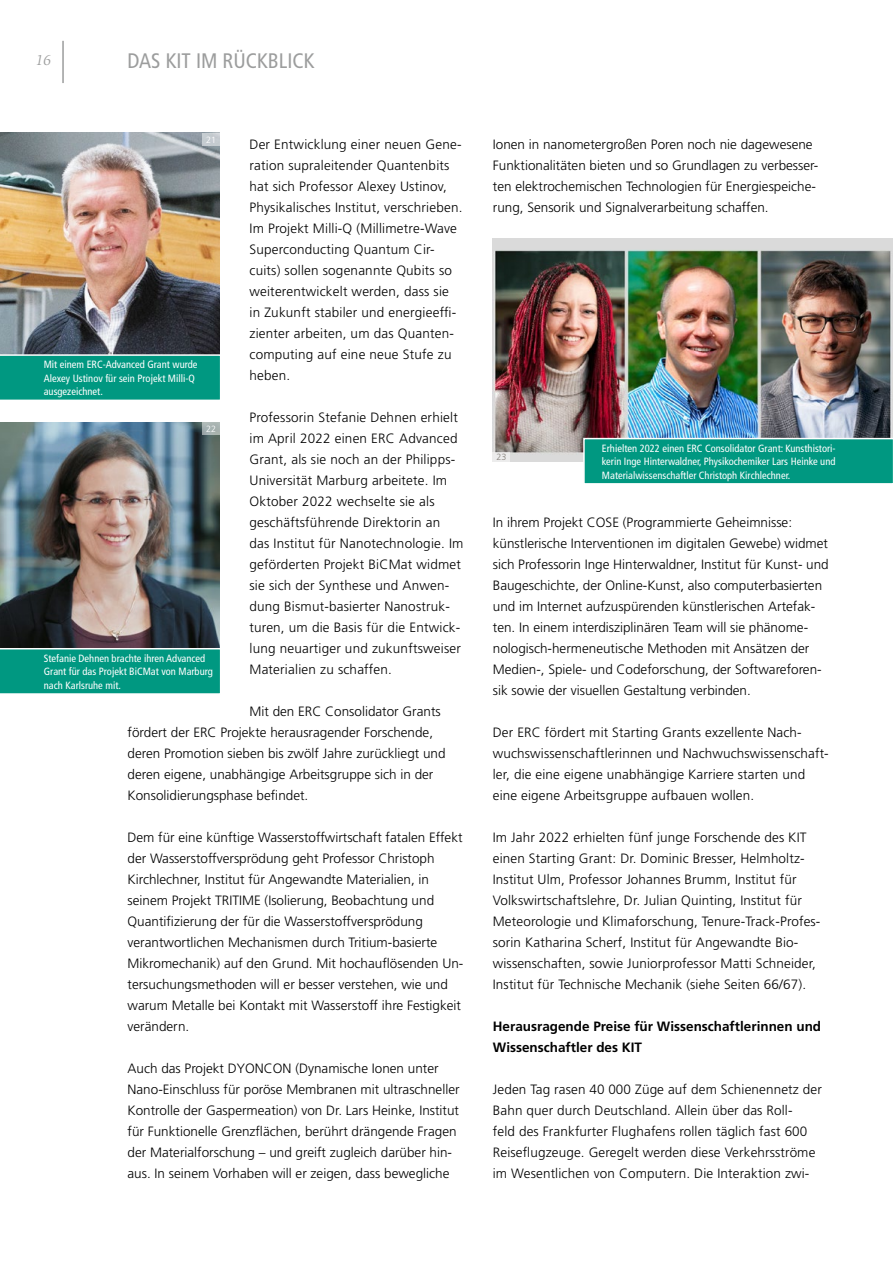
<style>
.page{position:relative;width:893px;height:1263px;background:#fff}
.page>*{position:absolute;margin:0;border:0;box-sizing:border-box;transform-origin:0 0}
.t1{font:condensed 21px "Frutiger LT Std";color:#9c9d9d}
.t2{font:italic 15px "Slimbach Std";color:#9c9d9d}
.t3{font:300 13.5px/21px "Frutiger LT Std";color:#000}
.t4{font:700 13.5px/21px "Frutiger LT Std";color:#000}
.t5{font:condensed 10.5px/13.5px "Frutiger LT Std";color:#fff}
.t6{font:300 9px "Frutiger LT Std";color:#fff}
.t7{font:300 9px "Frutiger LT Std";color:#86817b}
</style>
<div class="page">
<hr style="left:62px;top:41px;width:2px;height:42px;background:#9c9d9d">
<img style="left:493px;top:239px;width:399px;height:222px">
<svg style="left:582px;top:437px;width:311px;height:47px;background:#109d88"></svg>
<img style="left:0;top:133px;width:220px;height:221px">
<div style="left:0;top:354px;width:220px;height:46px;background:#009881"></div>
<img style="left:0;top:422px;width:220px;height:225px">
<svg style="left:0;top:647px;width:220px;height:47px;background:#0d9a85"></svg>
<div style="left:203px;top:133px;width:17px;height:13px;background:#c6cbd1"></div>
<div style="left:203px;top:422px;width:17px;height:13px;background:#a7b3b1"></div>
<div style="left:493px;top:452px;width:17px;height:10px;background:#ececec"></div>
<p class="t2" style="left:35px;top:52px;width:17px">16</p>
<h1 class="t1" style="left:128px;top:48px;width:189px">DAS KIT IM RÜCKBLICK</h1>
<p class="t6" style="left:206px;top:134px;width:12px">21</p>
<p class="t3" style="left:249px;top:134px;width:214px">Der Entwicklung einer neuen Gene&shy;ration supraleitender Quantenbits hat sich Professor Alexey Ustinov, Physikalisches Institut, verschrieben.<br>Im Projekt Milli-Q (Millimetre-Wave Superconducting Quantum Cir&shy;cuits) sollen sogenannte Qubits so weiterentwickelt werden, dass sie in Zukunft stabiler und energieeffi&shy;zienter arbeiten, um das Quanten&shy;computing auf eine neue Stufe zu heben.</p>
<p class="t3" style="left:249px;top:407px;width:216px">Professorin Stefanie Dehnen erhielt im April 2022 einen ERC Advanced Grant, als sie noch an der Philipps-Universität Marburg arbeitete. Im Oktober 2022 wechselte sie als geschäftsführende Direktorin an das Institut für Nanotechnologie. Im geförderten Projekt BiCMat widmet sie sich der Synthese und Anwen&shy;dung Bismut-basierter Nanostruk&shy;turen, um die Basis für die Entwick&shy;lung neuartiger und zukunftsweiser Materialien zu schaffen.</p>
<p class="t3" style="left:128px;top:701px;width:320px;text-indent:122px">Mit den ERC Consolidator Grants fördert der ERC Projekte herausragender Forschende, deren Promotion sieben bis zwölf Jahre zurückliegt und deren eigene, unabhängige Arbeitsgruppe sich in der Konsolidierungsphase befindet.</p>
<p class="t3" style="left:128px;top:827px;width:337px">Dem für eine künftige Wasserstoffwirtschaft fatalen Effekt der Wasserstoffversprödung geht Professor Christoph Kirchlechner, Institut für Angewandte Materialien, in seinem Projekt TRITIME (Isolierung, Beobachtung und Quantifizierung der für die Wasserstoffversprödung verantwortlichen Mechanismen durch Tritium-basierte Mikromechanik) auf den Grund. Mit hochauflösenden Un&shy;tersuchungsmethoden will er besser verstehen, wie und warum Metalle bei Kontakt mit Wasserstoff ihre Festigkeit verändern.</p>
<p class="t3" style="left:128px;top:1058px;width:334px">Auch das Projekt DYONCON (Dynamische Ionen unter Nano-Einschluss für poröse Membranen mit ultraschneller Kontrolle der Gaspermeation) von Dr. Lars Heinke, Institut für Funktionelle Grenzflächen, berührt drängende Fragen der Materialforschung – und greift zugleich darüber hin&shy;aus. In seinem Vorhaben will er zeigen, dass bewegliche</p>
<p class="t5" style="left:44px;top:358px;width:155px">Mit einem ERC-Advanced Grant wurde<br>Alexey Ustinov für sein Projekt Milli-Q ausgezeichnet.</p>
<p class="t6" style="left:206px;top:424px;width:12px">22</p>
<p class="t5" style="left:44px;top:651px;width:171px">Stefanie Dehnen brachte ihren Advanced<br>Grant für das Projekt BiCMat von Marburg nach Karlsruhe mit.</p>
<p class="t3" style="left:493px;top:134px;width:327px">Ionen in nanometergroßen Poren noch nie dagewesene Funktionalitäten bieten und so Grundlagen zu verbesser&shy;ten elektrochemischen Technologien für Energiespeiche&shy;rung, Sensorik und Signalverarbeitung schaffen.</p>
<p class="t5" style="left:602px;top:441px;width:235px;text-align:justify">Erhielten 2022 einen ERC Consolidator Grant: Kunsthistori&shy;kerin Inge Hinterwaldner, Physikochemiker Lars Heinke und Materialwissenschaftler Christoph Kirchlechner.</p>
<p class="t3" style="left:493px;top:512px;width:337px">In ihrem Projekt COSE (Programmierte Geheimnisse: künstlerische Interventionen im digitalen Gewebe) widmet sich Professorin Inge Hinterwaldner, Institut für Kunst- und Baugeschichte, der Online-Kunst, also computerbasierten und im Internet aufzuspürenden künstlerischen Artefak&shy;ten. In einem interdisziplinären Team will sie phänome&shy;nologisch-hermeneutische Methoden mit Ansätzen der Medien-, Spiele- und Codeforschung, der Softwareforen&shy;sik sowie der visuellen Gestaltung verbinden.</p>
<p class="t3" style="left:493px;top:722px;width:337px">Der ERC fördert mit Starting Grants exzellente Nach&shy;wuchswissenschaftlerinnen und Nachwuchswissenschaft&shy;ler, die eine eigene unabhängige Karriere starten und eine eigene Arbeitsgruppe aufbauen wollen.</p>
<p class="t3" style="left:493px;top:827px;width:329px">Im Jahr 2022 erhielten fünf junge Forschende des KIT einen Starting Grant: Dr. Dominic Bresser, Helmholtz-Institut Ulm, Professor Johannes Brumm, Institut für Volkswirtschaftslehre, Dr. Julian Quinting, Institut für Meteorologie und Klimaforschung, Tenure-Track-Profes&shy;sorin Katharina Scherf, Institut für Angewandte Bio&shy;wissenschaften, sowie Juniorprofessor Matti Schneider, Institut für Technische Mechanik (siehe Seiten 66/67).</p>
<p class="t4" style="left:493px;top:1015px;width:330px">Herausragende Preise für Wissenschaftlerinnen und<br>Wissenschaftler des KIT</p>
<p class="t3" style="left:493px;top:1079px;width:331px">Jeden Tag rasen 40 000 Züge auf dem Schienennetz der Bahn quer durch Deutschland. Allein über das Roll-<br>feld des Frankfurter Flughafens rollen täglich fast 600<br>Reiseflugzeuge. Geregelt werden diese Verkehrsströme im Wesentlichen von Computern. Die Interaktion zwi-</p>
<p class="t7" style="left:496px;top:452px;width:12px">23</p>
</div>
